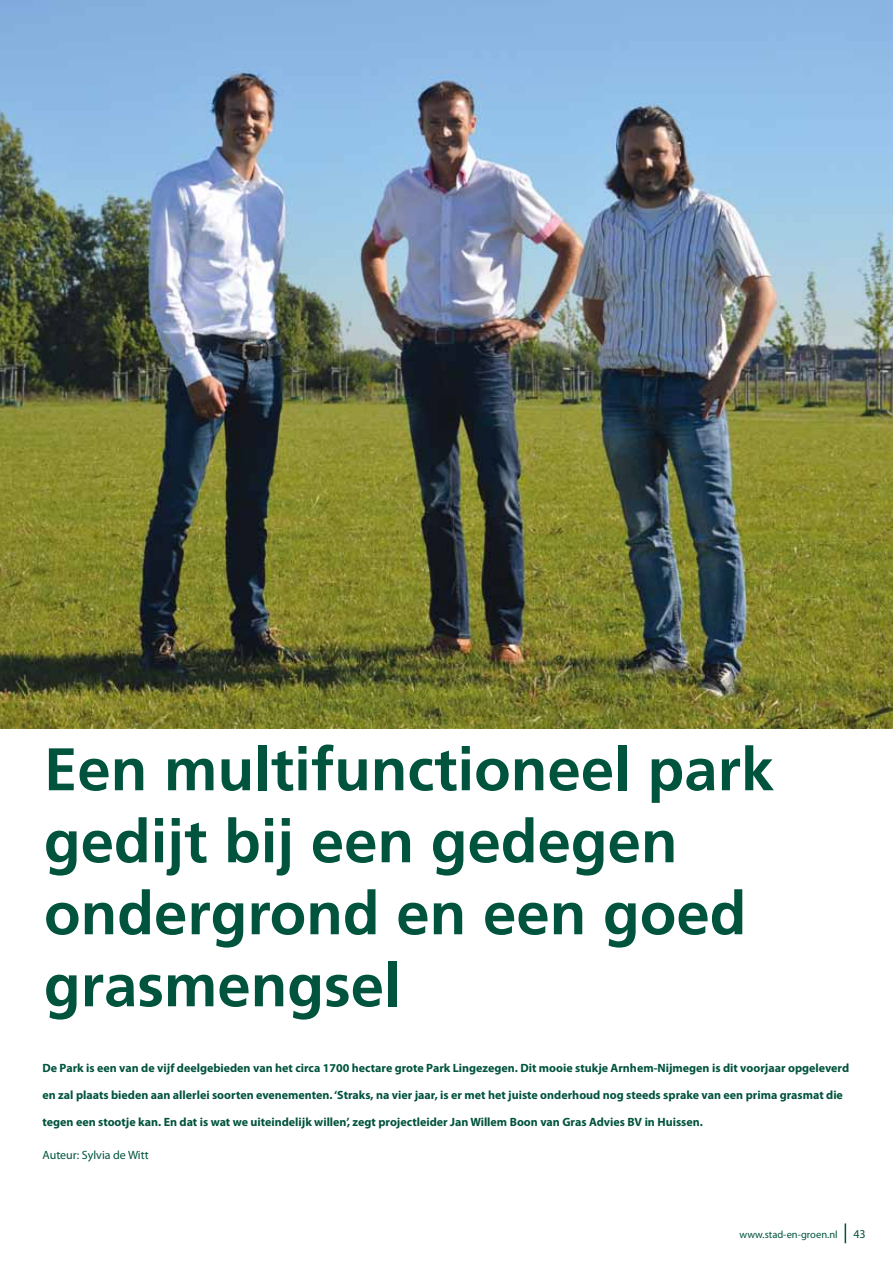
<style>
.page{position:relative;width:893px;height:1263px;background:#fff}
.page>*{position:absolute;margin:0;border:0;box-sizing:border-box;transform-origin:0 0}
.t1{font:700 60px/72px "Frutiger";color:#00533d}
.t2{font:700 12px "Myriad Pro";color:#00533d}
.t3{font:12px "Myriad Pro";color:#00533d}
.t4{font:10.5px "Myriad Pro";color:#00533d}
</style>
<div class="page">
<svg style="left:845px;top:1223px;width:1px;height:20px"></svg>
<img style="left:0;top:0;width:893px;height:728px">
<h1 class="t1" style="left:44px;top:733px;width:732px">Een multifunctioneel park gedijt bij een gedegen ondergrond en een goed grasmengsel</h1>
<p class="t2" style="left:43px;top:1060px;width:808px">De Park is een van de vijf deelgebieden van het circa 1700 hectare grote Park Lingezegen. Dit mooie stukje Arnhem-Nijmegen is dit voorjaar opgeleverd</p>
<p class="t2" style="left:43px;top:1087px;width:802px">en zal plaats bieden aan allerlei soorten evenementen. ‘Straks, na vier jaar, is er met het juiste onderhoud nog steeds sprake van een prima grasmat die</p>
<p class="t2" style="left:43px;top:1114px;width:662px">tegen een stootje kan. En dat is wat we uiteindelijk willen’, zegt projectleider Jan Willem Boon van Gras Advies BV in Huissen.</p>
<p class="t3" style="left:43px;top:1148px;width:108px">Auteur: Sylvia de Witt</p>
<p class="t4" style="left:739px;top:1228px;width:100px">www.stad-en-groen.nl</p>
<p class="t3" style="left:853px;top:1226px;width:14px">43</p>
</div>
